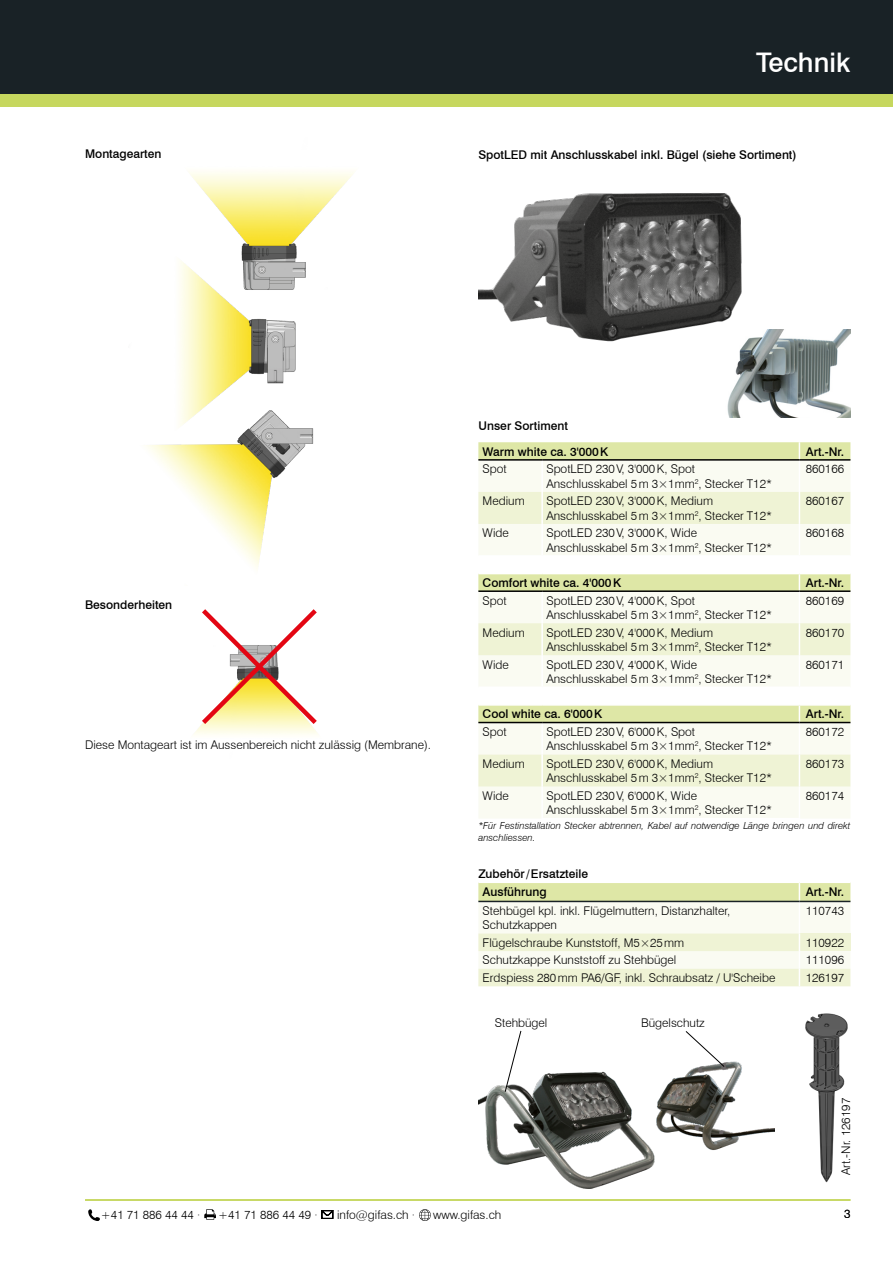
<style>
.page{position:relative;width:893px;height:1263px;background:#fff}
.page>*{position:absolute;margin:0;border:0;box-sizing:border-box;transform-origin:0 0}
.t1{font:500 27px "Swiss 721 BT";color:#fff}
.t2{font:300 12px/14.4px "Swiss 721 BT";color:#000}
.t3{font:500 12px/18.3px "Swiss 721 BT";color:#000}
.t4{font:italic 300 9.75px/11.7px "Swiss 721 BT";color:#000}
</style>
<div class="page">
<div style="left:0;top:89px;width:893px;height:17px;background:#c6d75e"></div>
<div style="left:0;top:0;width:893px;height:94px;background:#192226"></div>
<hr style="left:85px;top:1199px;width:765px;height:2px;background:#c6d75e">
<svg style="left:88px;top:1209px;width:12px;height:12px"></svg>
<svg style="left:204px;top:1209px;width:12px;height:11px"></svg>
<svg style="left:322px;top:1210px;width:11px;height:9px"></svg>
<svg style="left:419px;top:1209px;width:12px;height:12px"></svg>
<img style="left:677px;top:1061px;width:98px;height:89px">
<img style="left:478px;top:1071px;width:199px;height:118px">
<svg style="left:685px;top:1031px;width:40px;height:36px"></svg>
<svg style="left:505px;top:1030px;width:16px;height:62px"></svg>
<svg style="left:198px;top:609px;width:119px;height:120px"></svg>
<img style="left:189px;top:172px;width:165px;height:84px">
<img style="left:180px;top:256px;width:126px;height:149px">
<img style="left:146px;top:405px;width:168px;height:164px">
<img style="left:727px;top:330px;width:123px;height:88px">
<img style="left:478px;top:192px;width:279px;height:162px">
<img style="left:805px;top:1013px;width:43px;height:170px">
<svg style="left:478px;top:882px;width:372px;height:104px"></svg>
<hr style="left:478px;top:901px;width:321px;height:1px;background:#192226">
<hr style="left:799px;top:901px;width:51px;height:1px;background:#192226">
<div style="left:478px;top:442px;width:372px;height:17px;background:#dee7a6"></div>
<div style="left:478px;top:461px;width:372px;height:357px;background:#fafbf2"></div>
<svg style="left:478px;top:492px;width:372px;height:294px;fill:#fafbf2"></svg>
<svg style="left:799px;top:442px;width:1px;height:17px"></svg>
<hr style="left:541px;top:461px;width:2px;height:31px;background:#fff">
<hr style="left:799px;top:461px;width:1px;height:31px;background:#fff">
<hr style="left:541px;top:492px;width:2px;height:32px;background:#fff">
<hr style="left:799px;top:492px;width:1px;height:32px;background:#fff">
<hr style="left:541px;top:524px;width:2px;height:31px;background:#fff">
<hr style="left:799px;top:524px;width:1px;height:31px;background:#fff">
<hr style="left:478px;top:555px;width:64px;height:2px;background:#fff">
<hr style="left:542px;top:555px;width:257px;height:2px;background:#fff">
<hr style="left:799px;top:555px;width:51px;height:2px;background:#fff">
<hr style="left:478px;top:573px;width:64px;height:1px;background:#fff">
<hr style="left:542px;top:573px;width:257px;height:1px;background:#fff">
<hr style="left:799px;top:573px;width:51px;height:1px;background:#fff">
<svg style="left:799px;top:574px;width:1px;height:16px"></svg>
<hr style="left:541px;top:592px;width:2px;height:31px;background:#fff">
<hr style="left:799px;top:592px;width:1px;height:31px;background:#fff">
<hr style="left:541px;top:623px;width:2px;height:32px;background:#fff">
<hr style="left:799px;top:623px;width:1px;height:32px;background:#fff">
<hr style="left:541px;top:655px;width:2px;height:31px;background:#fff">
<hr style="left:799px;top:655px;width:1px;height:31px;background:#fff">
<hr style="left:478px;top:686px;width:64px;height:2px;background:#fff">
<hr style="left:542px;top:686px;width:257px;height:2px;background:#fff">
<hr style="left:799px;top:686px;width:51px;height:2px;background:#fff">
<hr style="left:478px;top:704px;width:64px;height:2px;background:#fff">
<hr style="left:542px;top:704px;width:257px;height:2px;background:#fff">
<hr style="left:799px;top:704px;width:51px;height:2px;background:#fff">
<svg style="left:478px;top:705px;width:372px;height:17px;background:#dce4a7"></svg>
<hr style="left:541px;top:723px;width:2px;height:31px;background:#fff">
<hr style="left:799px;top:723px;width:1px;height:31px;background:#fff">
<hr style="left:541px;top:754px;width:2px;height:32px;background:#fff">
<hr style="left:799px;top:754px;width:1px;height:32px;background:#fff">
<hr style="left:541px;top:786px;width:2px;height:32px;background:#fff">
<hr style="left:799px;top:786px;width:1px;height:32px;background:#fff">
<hr style="left:478px;top:459px;width:64px;height:2px;background:#000">
<hr style="left:542px;top:459px;width:257px;height:2px;background:#000">
<hr style="left:799px;top:459px;width:51px;height:2px;background:#000">
<hr style="left:542px;top:590px;width:257px;height:2px;background:#000">
<hr style="left:542px;top:722px;width:257px;height:1px;background:#000">
<hr style="left:478px;top:590px;width:64px;height:2px;background:#000">
<hr style="left:799px;top:590px;width:51px;height:2px;background:#000">
<hr style="left:478px;top:722px;width:64px;height:1px;background:#000">
<hr style="left:799px;top:722px;width:51px;height:1px;background:#000">
<h1 class="t1" style="left:756px;top:46px;width:96px">Technik</h1>
<p class="t3" style="left:85px;top:145px;width:78px">Montagearten</p>
<p class="t3" style="left:478px;top:146px;width:320px">SpotLED mit Anschlusskabel inkl. Bügel (siehe Sortiment)</p>
<p class="t3" style="left:85px;top:595px;width:89px">Besonderheiten</p>
<p class="t2" style="left:85px;top:737px;width:348px">Diese Montageart ist im Aussenbereich nicht zulässig (Membrane).</p>
<p class="t3" style="left:479px;top:417px;width:91px">Unser Sortiment</p>
<p class="t3" style="left:483px;top:442px;width:127px">Warm white ca. 3'000K</p>
<p class="t3" style="left:806px;top:442px;width:40px">Art.-Nr.</p>
<p class="t2" style="left:483px;top:462px;width:26px">Spot</p>
<p class="t2" style="left:546px;top:462px;width:227px">SpotLED 230V, 3'000K, Spot<br>Anschlusskabel 5m 3×1mm<sup>2</sup>, Stecker T12*</p>
<p class="t2" style="left:806px;top:462px;width:40px">860166</p>
<p class="t2" style="left:483px;top:494px;width:44px">Medium</p>
<p class="t2" style="left:546px;top:494px;width:227px">SpotLED 230V, 3'000K, Medium<br>Anschlusskabel 5m 3×1mm<sup>2</sup>, Stecker T12*</p>
<p class="t2" style="left:806px;top:494px;width:40px">860167</p>
<p class="t2" style="left:483px;top:526px;width:28px">Wide</p>
<p class="t2" style="left:546px;top:526px;width:227px">SpotLED 230V, 3'000K, Wide<br>Anschlusskabel 5m 3×1mm<sup>2</sup>, Stecker T12*</p>
<p class="t2" style="left:806px;top:526px;width:40px">860168</p>
<p class="t3" style="left:483px;top:573px;width:140px">Comfort white ca. 4'000K</p>
<p class="t3" style="left:806px;top:573px;width:40px">Art.-Nr.</p>
<p class="t2" style="left:483px;top:593px;width:26px">Spot</p>
<p class="t2" style="left:546px;top:593px;width:227px">SpotLED 230V, 4'000K, Spot<br>Anschlusskabel 5m 3×1mm<sup>2</sup>, Stecker T12*</p>
<p class="t2" style="left:806px;top:593px;width:40px">860169</p>
<p class="t2" style="left:483px;top:625px;width:44px">Medium</p>
<p class="t2" style="left:546px;top:625px;width:227px">SpotLED 230V, 4'000K, Medium<br>Anschlusskabel 5m 3×1mm<sup>2</sup>, Stecker T12*</p>
<p class="t2" style="left:806px;top:625px;width:40px">860170</p>
<p class="t2" style="left:483px;top:657px;width:28px">Wide</p>
<p class="t2" style="left:546px;top:657px;width:227px">SpotLED 230V, 4'000K, Wide<br>Anschlusskabel 5m 3×1mm<sup>2</sup>, Stecker T12*</p>
<p class="t2" style="left:806px;top:657px;width:40px">860171</p>
<p class="t3" style="left:483px;top:705px;width:121px">Cool white ca. 6'000K</p>
<p class="t3" style="left:806px;top:705px;width:40px">Art.-Nr.</p>
<p class="t2" style="left:483px;top:724px;width:26px">Spot</p>
<p class="t2" style="left:546px;top:724px;width:227px">SpotLED 230V, 6'000K, Spot<br>Anschlusskabel 5m 3×1mm<sup>2</sup>, Stecker T12*</p>
<p class="t2" style="left:806px;top:724px;width:40px">860172</p>
<p class="t2" style="left:483px;top:756px;width:44px">Medium</p>
<p class="t2" style="left:546px;top:756px;width:227px">SpotLED 230V, 6'000K, Medium<br>Anschlusskabel 5m 3×1mm<sup>2</sup>, Stecker T12*</p>
<p class="t2" style="left:806px;top:756px;width:40px">860173</p>
<p class="t2" style="left:483px;top:788px;width:28px">Wide</p>
<p class="t2" style="left:546px;top:788px;width:227px">SpotLED 230V, 6'000K, Wide<br>Anschlusskabel 5m 3×1mm<sup>2</sup>, Stecker T12*</p>
<p class="t2" style="left:806px;top:788px;width:40px">860174</p>
<p class="t4" style="left:478px;top:820px;width:374px">*Für Festinstallation Stecker abtrennen, Kabel auf notwendige Länge bringen und direkt anschliessen.</p>
<p class="t3" style="left:483px;top:864px;width:107px;text-indent:-4px">Zubehör/Ersatzteile<br>Ausführung</p>
<p class="t3" style="left:806px;top:883px;width:40px">Art.-Nr.</p>
<p class="t2" style="left:483px;top:903px;width:249px">Stehbügel kpl. inkl. Flügelmuttern, Distanzhalter,<br>Schutzkappen</p>
<p class="t2" style="left:806px;top:903px;width:40px">110743</p>
<p class="t2" style="left:483px;top:935px;width:203px">Flügelschraube Kunststoff, M5×25mm</p>
<p class="t2" style="left:806px;top:935px;width:40px">110922</p>
<p class="t2" style="left:483px;top:953px;width:195px">Schutzkappe Kunststoff zu Stehbügel</p>
<p class="t2" style="left:806px;top:953px;width:40px">111096</p>
<p class="t2" style="left:483px;top:970px;width:294px">Erdspiess 280mm PA6/GF, inkl. Schraubsatz / U'Scheibe</p>
<p class="t2" style="left:806px;top:970px;width:40px">126197</p>
<p class="t2" style="left:495px;top:1015px;width:54px">Stehbügel</p>
<p class="t2" style="left:641px;top:1015px;width:65px">Bügelschutz</p>
<p class="t2" style="left:839px;top:1175px;width:79px;rotate:-90deg">Art.-Nr. 126197</p>
<p class="t2" style="left:101px;top:1207px;width:101px">+41 71 886 44 44 ·</p>
<p class="t2" style="left:218px;top:1207px;width:101px">+41 71 886 44 49 ·</p>
<p class="t2" style="left:337px;top:1207px;width:80px">info@gifas.ch ·</p>
<p class="t2" style="left:433px;top:1207px;width:70px">www.gifas.ch</p>
<p class="t2" style="left:844px;top:1207px;width:8px">3</p>
</div>
